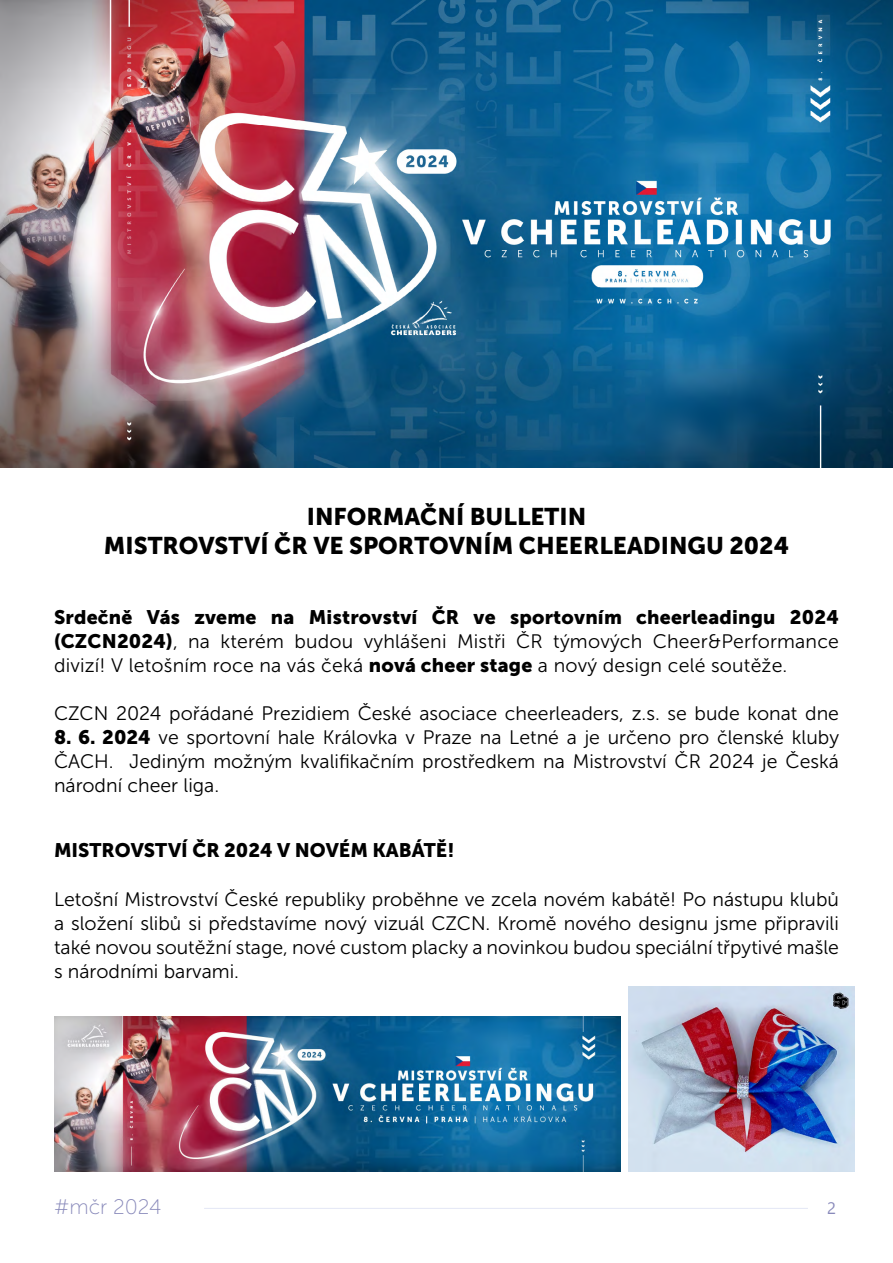
<style>
.page{position:relative;width:893px;height:1263px;background:#fff}
.page>*{position:absolute;margin:0;border:0;box-sizing:border-box;transform-origin:0 0}
.t1{font:24px/28.8px "Museo Sans 900";color:#000;text-align:center}
.t2{font:21px "Museo Sans 100";color:#8889ba}
.t3{font:19.5px/24px "Museo Sans 300";color:#000;text-align:justify}
.t4{font:19.5px "Museo Sans 900";letter-spacing:.01em;color:#000}
.t5{font:16.5px "Gadugi";color:#8889ba}
.s1{font-family:"Museo Sans 900"}
</style>
<div class="page">
<hr style="left:204px;top:1208px;width:604px;height:1px;background:#e6e9f6">
<img style="left:0;top:0;width:893px;height:467px">
<img style="left:54px;top:1016px;width:567px;height:155px">
<img style="left:628px;top:986px;width:227px;height:185px">
<p class="t1" style="left:104px;top:502px;width:687px">INFORMAČNÍ BULLETIN<br>MISTROVSTVÍ ČR VE SPORTOVNÍM CHEERLEADINGU 2024</p>
<p class="t4" style="left:54px;top:606px;width:786px">Srdečně Vás zveme na Mistrovství ČR ve sportovním cheerleadingu 2024</p>
<p class="t3" style="left:54px;top:630px;width:786px"><span class="s1">(CZCN2024)</span>, na kterém budou vyhlášeni Mistři ČR týmových Cheer&amp;Performance divizí! V letošním roce na vás čeká <span class="s1">nová cheer stage</span> a nový design celé soutěže.</p>
<p class="t3" style="left:54px;top:702px;width:786px">CZCN 2024 pořádané Prezidiem České asociace cheerleaders, z.s. se bude konat dne</p>
<p class="t3" style="left:54px;top:726px;width:787px"><span class="s1">8. 6. 2024</span> ve sportovní hale Královka v Praze na Letné a je určeno pro členské kluby ČACH. Jediným možným kvalifikačním prostředkem na Mistrovství ČR 2024 je Česká národní cheer liga.</p>
<p class="t4" style="left:54px;top:839px;width:31px">Mistrovství</p>
<p class="t4" style="left:192px;top:839px;width:118px">ČR 2024 v nov</p>
<p class="t4" style="left:339px;top:839px;width:117px">ém kabátě!</p>
<p class="t3" style="left:54px;top:888px;width:786px">Letošní Mistrovství České republiky proběhne ve zcela novém kabátě! Po nástupu klubů a složení slibů si představíme nový vizuál CZCN. Kromě nového designu jsme připravili také novou soutěžní stage, nové custom placky a novinkou budou speciální třpytivé mašle s národními barvami.</p>
<p class="t2" style="left:54px;top:1196px;width:109px">#mčr 2024</p>
<p class="t5" style="left:827px;top:1198px;width:10px">2</p>
</div>
